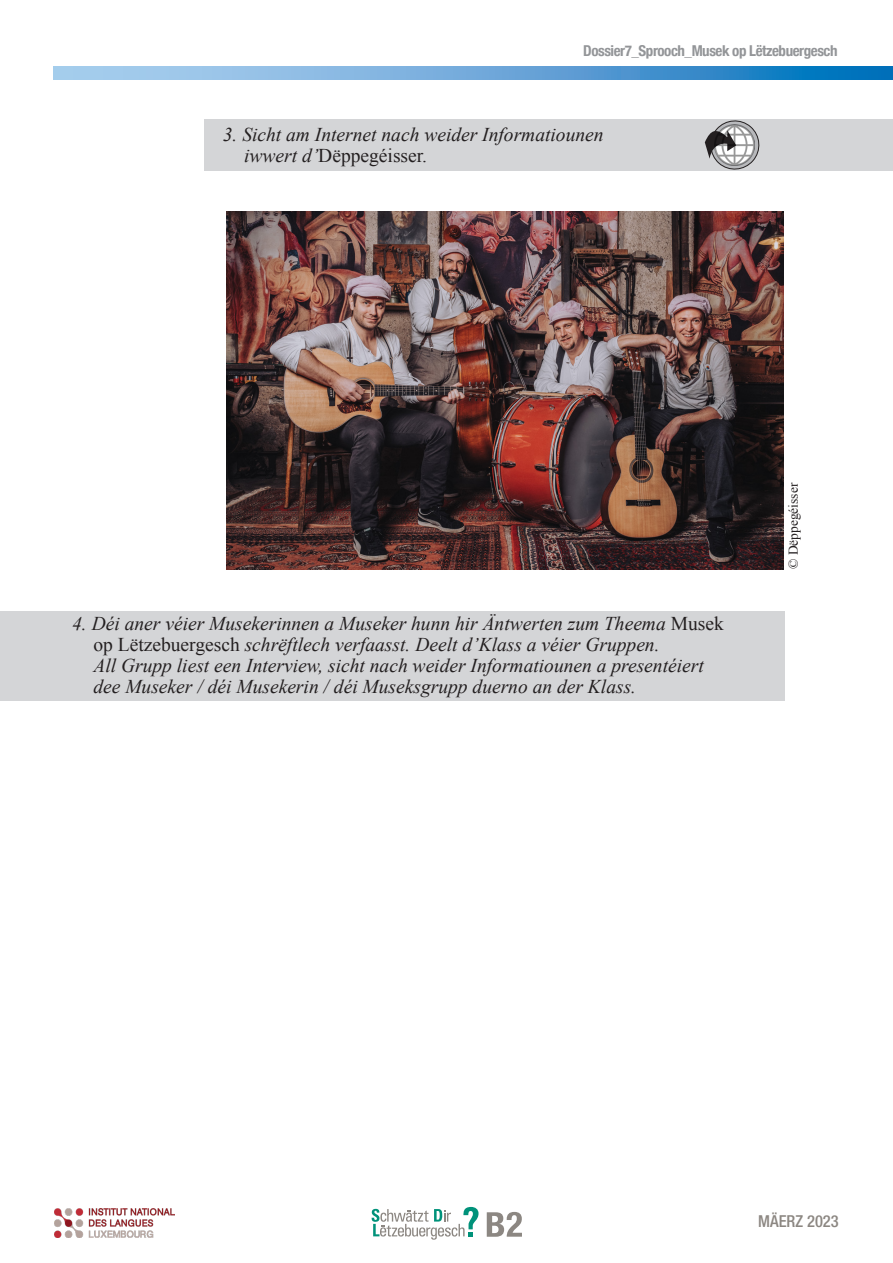
<style>
.page{position:relative;width:893px;height:1263px;background:#fff}
.page>*{position:absolute;margin:0;border:0;box-sizing:border-box;transform-origin:0 0}
.t1{font:italic 19.5px/21px "Times New Roman";color:#231f20}
.t2{font:500 condensed 16.5px "Helvetica Neue LT Std";color:#8c8782}
.t3{font:700 condensed 15px "Helvetica Neue";letter-spacing:-.03em;color:#939598}
.t4{font:13.5px "Times New Roman";color:#231f20}
.s1{font-style:normal}
</style>
<div class="page">
<svg style="left:371px;top:1207px;width:107px;height:33px"></svg>
<svg style="left:487px;top:1212px;width:35px;height:25px"></svg>
<img style="left:55px;top:1209px;width:119px;height:28px">
<svg style="left:53px;top:67px;width:840px;height:13px;background:#64a5d8"></svg>
<div style="left:204px;top:119px;width:689px;height:51px;background:#d4d5d7"></div>
<svg style="left:705px;top:120px;width:55px;height:50px"></svg>
<img style="left:714px;top:125px;width:41px;height:40px">
<div style="left:0;top:611px;width:784px;height:89px;background:#d4d5d7"></div>
<img style="left:226px;top:212px;width:557px;height:357px">
<p class="t3" style="left:583px;top:38px;width:256px">Dossier7_Sprooch_Musek op Lëtzebuergesch</p>
<p class="t1" style="left:244px;top:124px;width:361px;text-indent:-21px">3. Sicht am Internet nach weider Informatiounen iwwert d’<span class="s1">Dëppegéisser.</span></p>
<p class="t1" style="left:93px;top:612px;width:632px;text-indent:-21px">4. Déi aner véier Musekerinnen a Museker hunn hir Äntwerten zum Theema <span class="s1">Musek op Lëtzebuergesch</span> schrëftlech verfaasst. Deelt d’Klass a véier Gruppen.<br>All Grupp liest een Interview, sicht nach weider Informatiounen a presentéiert dee Museker / déi Musekerin / déi Museksgrupp duerno an der Klass.</p>
<p class="t4" style="left:784px;top:569px;width:88px;rotate:-90deg">© Dëppegéisser</p>
<p class="t2" style="left:758px;top:1211px;width:82px">MÄERZ 2023</p>
</div>
